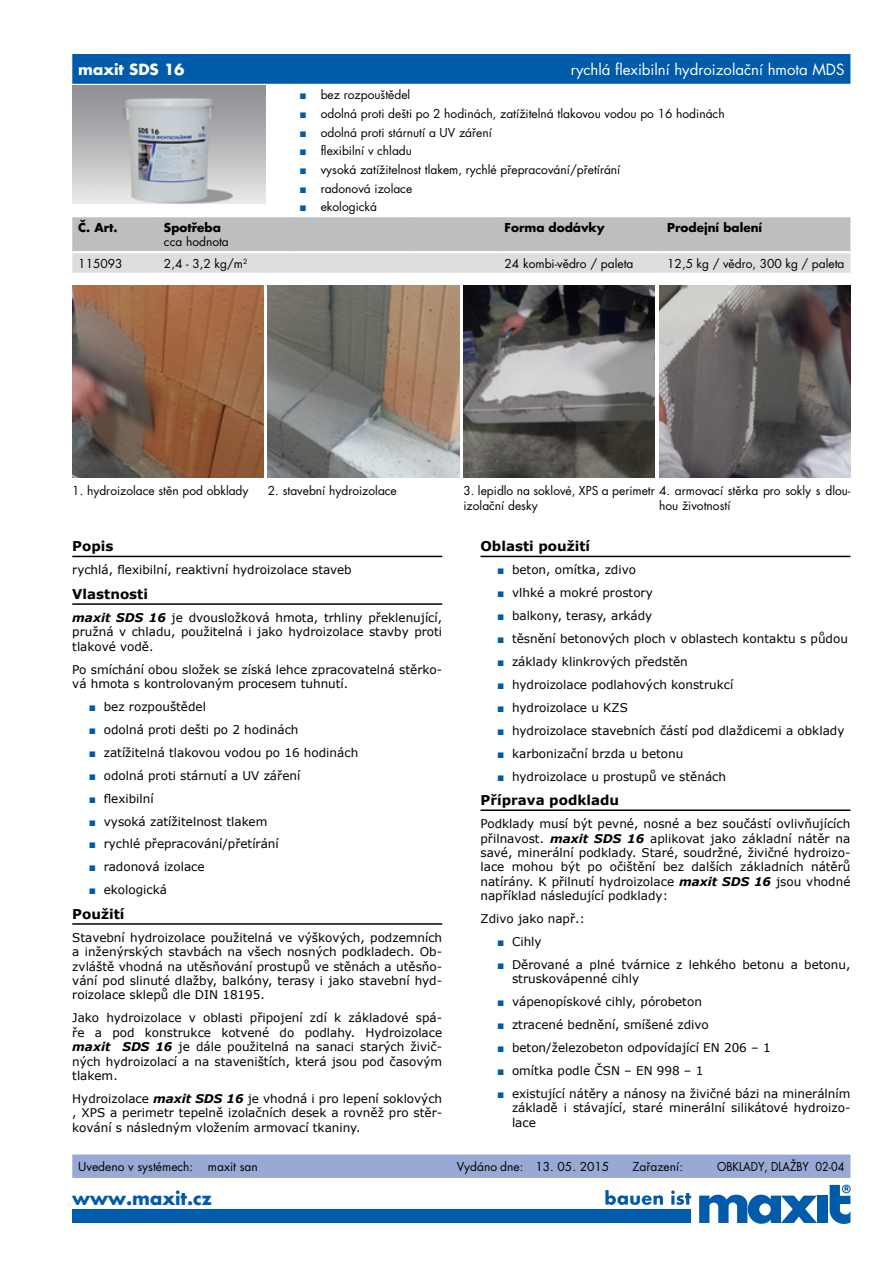
<style>
.page{position:relative;width:893px;height:1263px;background:#fff}
.page>*{position:absolute;margin:0;border:0;box-sizing:border-box;transform-origin:0 0}
.t1{font:700 18px "Futura CE";color:#005baa}
.t2{font:15px "Futura CE";color:#fff}
.t3{font:700 15px "Futura CE";color:#fff}
.t4{font:700 13.5px "Verdana";color:#000}
.t5{font:12px/14.4px "Verdana";color:#000;text-align:justify}
.t6{font:12px/14.4px "Futura CE";color:#000}
.t7{font:700 12px "Futura CE";color:#000}
.t8{font:12px "Futura CE";color:#000;scale:.9 1}
.s1{font-family:"Arial";color:#005baa}
.s2{font-weight:700;font-style:italic}
</style>
<div class="page">
<svg style="left:605px;top:1190px;width:86px;height:15px"></svg>
<div style="left:72px;top:1209px;width:619px;height:14px;background:#005baa"></div>
<svg style="left:830px;top:1185px;width:20px;height:38px"></svg>
<div style="left:817px;top:1195px;width:10px;height:28px;background:#005baa"></div>
<svg style="left:699px;top:1194px;width:118px;height:29px"></svg>
<div style="left:72px;top:54px;width:778px;height:30px;background:#005baa"></div>
<svg style="left:72px;top:217px;width:778px;height:56px;background:#c8cacb"></svg>
<hr style="left:660px;top:253px;width:2px;height:20px;background:#dcddde">
<hr style="left:72px;top:251px;width:86px;height:2px;background:#fff">
<hr style="left:158px;top:251px;width:135px;height:2px;background:#fff">
<hr style="left:293px;top:251px;width:118px;height:2px;background:#fff">
<hr style="left:411px;top:251px;width:88px;height:2px;background:#fff">
<hr style="left:499px;top:251px;width:162px;height:2px;background:#fff">
<hr style="left:661px;top:251px;width:189px;height:2px;background:#fff">
<img style="left:72px;top:86px;width:194px;height:118px">
<hr style="left:72px;top:556px;width:370px;height:1px;background:#000">
<hr style="left:72px;top:603px;width:370px;height:2px;background:#000">
<hr style="left:72px;top:923px;width:370px;height:2px;background:#000">
<hr style="left:480px;top:556px;width:370px;height:1px;background:#000">
<hr style="left:480px;top:809px;width:370px;height:2px;background:#000">
<img style="left:72px;top:286px;width:192px;height:191px">
<img style="left:268px;top:286px;width:191px;height:191px">
<img style="left:463px;top:286px;width:192px;height:191px">
<img style="left:659px;top:286px;width:191px;height:191px">
<div style="left:72px;top:1154px;width:778px;height:24px;background:#98a9d6"></div>
<p class="t3" style="left:78px;top:58px;width:108px">maxit SDS 16</p>
<p class="t2" style="left:571px;top:60px;width:275px">rychlá flexibilní hydroizolační hmota MDS</p>
<p class="t6" style="left:299px;top:88px;width:112px"><span class="s1">■</span> bez rozpouštědel</p>
<p class="t6" style="left:299px;top:107px;width:427px"><span class="s1">■</span> odolná proti dešti po 2 hodinách, zatížitelná tlakovou vodou po 16 hodinách</p>
<p class="t6" style="left:299px;top:125px;width:194px"><span class="s1">■</span> odolná proti stárnutí a UV záření</p>
<p class="t6" style="left:299px;top:144px;width:114px"><span class="s1">■</span> flexibilní v chladu</p>
<p class="t6" style="left:299px;top:162px;width:323px"><span class="s1">■</span> vysoká zatížitelnost tlakem, rychlé přepracování/přetírání</p>
<p class="t6" style="left:299px;top:181px;width:114px"><span class="s1">■</span> radonová izolace</p>
<p class="t6" style="left:299px;top:200px;width:79px"><span class="s1">■</span> ekologická</p>
<p class="t7" style="left:78px;top:218px;width:41px">Č. Art.</p>
<p class="t7" style="left:164px;top:218px;width:58px">Spotřeba</p>
<p class="t6" style="left:164px;top:235px;width:66px">cca hodnota</p>
<p class="t7" style="left:505px;top:218px;width:102px">Forma dodávky</p>
<p class="t7" style="left:667px;top:218px;width:96px">Prodejní balení</p>
<p class="t6" style="left:78px;top:256px;width:46px">115093</p>
<p class="t6" style="left:164px;top:256px;width:85px">2,4 - 3,2 kg/m<sup>2</sup></p>
<p class="t6" style="left:505px;top:256px;width:130px">24 kombi-vědro / paleta</p>
<p class="t6" style="left:667px;top:256px;width:179px">12,5 kg / vědro, 300 kg / paleta</p>
<p class="t6" style="left:72px;top:484px;width:178px">1. hydroizolace stěn pod obklady</p>
<p class="t6" style="left:268px;top:484px;width:130px">2. stavební hydroizolace</p>
<p class="t6" style="left:463px;top:484px;width:388px">3. lepidlo na soklové, XPS a perimetr 4. armovací stěrka pro sokly s dlou&shy;izolační desky</p>
<p class="t6" style="left:659px;top:498px;width:73px">hou životností</p>
<p class="t4" style="left:72px;top:537px;width:43px">Popis</p>
<p class="t5" style="left:72px;top:563px;width:281px">rychlá, flexibilní, reaktivní hydroizolace staveb</p>
<p class="t4" style="left:72px;top:585px;width:77px">Vlastnosti</p>
<p class="t5" style="left:72px;top:610px;width:371px"><span class="s2">maxit SDS 16</span> je dvousložková hmota, trhliny překlenující, pružná v chladu, použitelná i jako hydroizolace stavby proti tlakové vodě.</p>
<p class="t5" style="left:72px;top:662px;width:371px">Po smíchání obou složek se získá lehce zpracovatelná stěrko&shy;vá hmota s kontrolovaným procesem tuhnutí.</p>
<p class="t5" style="left:89px;top:699px;width:119px"><span class="s1">■</span> bez rozpouštědel</p>
<p class="t5" style="left:89px;top:722px;width:211px"><span class="s1">■</span> odolná proti dešti po 2 hodinách</p>
<p class="t5" style="left:89px;top:745px;width:271px"><span class="s1">■</span> zatížitelná tlakovou vodou po 16 hodinách</p>
<p class="t5" style="left:89px;top:768px;width:213px"><span class="s1">■</span> odolná proti stárnutí a UV záření</p>
<p class="t5" style="left:89px;top:791px;width:66px"><span class="s1">■</span> flexibilní</p>
<p class="t5" style="left:89px;top:814px;width:180px"><span class="s1">■</span> vysoká zatížitelnost tlakem</p>
<p class="t5" style="left:89px;top:837px;width:192px"><span class="s1">■</span> rychlé přepracování/přetírání</p>
<p class="t5" style="left:89px;top:860px;width:117px"><span class="s1">■</span> radonová izolace</p>
<p class="t5" style="left:89px;top:882px;width:80px"><span class="s1">■</span> ekologická</p>
<p class="t4" style="left:72px;top:904px;width:54px">Použití</p>
<p class="t5" style="left:72px;top:930px;width:371px">Stavební hydroizolace použitelná ve výškových, podzemních a inženýrských stavbách na všech nosných podkladech. Ob&shy;zvláště vhodná na utěsňování prostupů ve stěnách a utěsňo&shy;vání pod slinuté dlažby, balkóny, terasy i jako stavební hyd&shy;roizolace sklepů dle DIN 18195.</p>
<p class="t5" style="left:72px;top:1011px;width:371px">Jako hydroizolace v oblasti připojení zdí k základové spá&shy;ře a pod konstrukce kotvené do podlahy. Hydroizolace <span class="s2">maxit SDS 16</span> je dále použitelná na sanaci starých živič&shy;ných hydroizolací a na staveništích, která jsou pod časovým tlakem.</p>
<p class="t5" style="left:72px;top:1091px;width:371px">Hydroizolace <span class="s2">maxit SDS 16</span> je vhodná i pro lepení soklových , XPS a perimetr tepelně izolačních desek a rovněž pro stěr&shy;kování s následným vložením armovací tkaniny.</p>
<p class="t4" style="left:480px;top:537px;width:111px">Oblasti použití</p>
<p class="t5" style="left:497px;top:563px;width:140px"><span class="s1">■</span> beton, omítka, zdivo</p>
<p class="t5" style="left:497px;top:586px;width:157px"><span class="s1">■</span> vlhké a mokré prostory</p>
<p class="t5" style="left:497px;top:608px;width:157px"><span class="s1">■</span> balkony, terasy, arkády</p>
<p class="t5" style="left:497px;top:631px;width:352px"><span class="s1">■</span> těsnění betonových ploch v oblastech kontaktu s půdou</p>
<p class="t5" style="left:497px;top:654px;width:192px"><span class="s1">■</span> základy klinkrových předstěn</p>
<p class="t5" style="left:497px;top:677px;width:238px"><span class="s1">■</span> hydroizolace podlahových konstrukcí</p>
<p class="t5" style="left:497px;top:700px;width:132px"><span class="s1">■</span> hydroizolace u KZS</p>
<p class="t5" style="left:497px;top:723px;width:349px"><span class="s1">■</span> hydroizolace stavebních částí pod dlaždicemi a obklady</p>
<p class="t5" style="left:497px;top:746px;width:188px"><span class="s1">■</span> karbonizační brzda u betonu</p>
<p class="t5" style="left:497px;top:769px;width:231px"><span class="s1">■</span> hydroizolace u prostupů ve stěnách</p>
<p class="t4" style="left:480px;top:791px;width:140px">Příprava podkladu</p>
<p class="t5" style="left:480px;top:816px;width:371px">Podklady musí být pevné, nosné a bez součástí ovlivňujících přilnavost. <span class="s2">maxit SDS 16</span> aplikovat jako základní nátěr na savé, minerální podklady. Staré, soudržné, živičné hydroizo&shy;lace mohou být po očištění bez dalších základních nátěrů natírány. K přilnutí hydroizolace <span class="s2">maxit SDS 16</span> jsou vhodné například následující podklady:</p>
<p class="t5" style="left:480px;top:911px;width:106px">Zdivo jako např.:</p>
<p class="t5" style="left:497px;top:934px;width:46px"><span class="s1">■</span> Cihly</p>
<p class="t5" style="left:512px;top:957px;width:340px;text-indent:-15px"><span class="s1">■</span> Děrované a plné tvárnice z lehkého betonu a betonu, struskovápenné cihly</p>
<p class="t5" style="left:497px;top:994px;width:206px"><span class="s1">■</span> vápenopískové cihly, pórobeton</p>
<p class="t5" style="left:497px;top:1017px;width:213px"><span class="s1">■</span> ztracené bednění, smíšené zdivo</p>
<p class="t5" style="left:497px;top:1040px;width:275px"><span class="s1">■</span> beton/železobeton odpovídající EN 206 – 1</p>
<p class="t5" style="left:497px;top:1063px;width:208px"><span class="s1">■</span> omítka podle ČSN – EN 998 – 1</p>
<p class="t5" style="left:512px;top:1086px;width:340px;text-indent:-15px"><span class="s1">■</span> existující nátěry a nánosy na živičné bázi na minerálním základě i stávající, staré minerální silikátové hydroizo&shy;lace</p>
<p class="t6" style="left:78px;top:1159px;width:181px">Uvedeno v systémech: maxit san</p>
<p class="t6" style="left:457px;top:1159px;width:154px">Vydáno dne: 13. 05. 2015</p>
<p class="t6" style="left:632px;top:1159px;width:52px">Zařazení:</p>
<p class="t8" style="left:717px;top:1159px;width:143px">OBKLADY, DLAŽBY 02-04</p>
<h1 class="t1" style="left:72px;top:1185px;width:141px">www.maxit.cz</h1>
</div>
